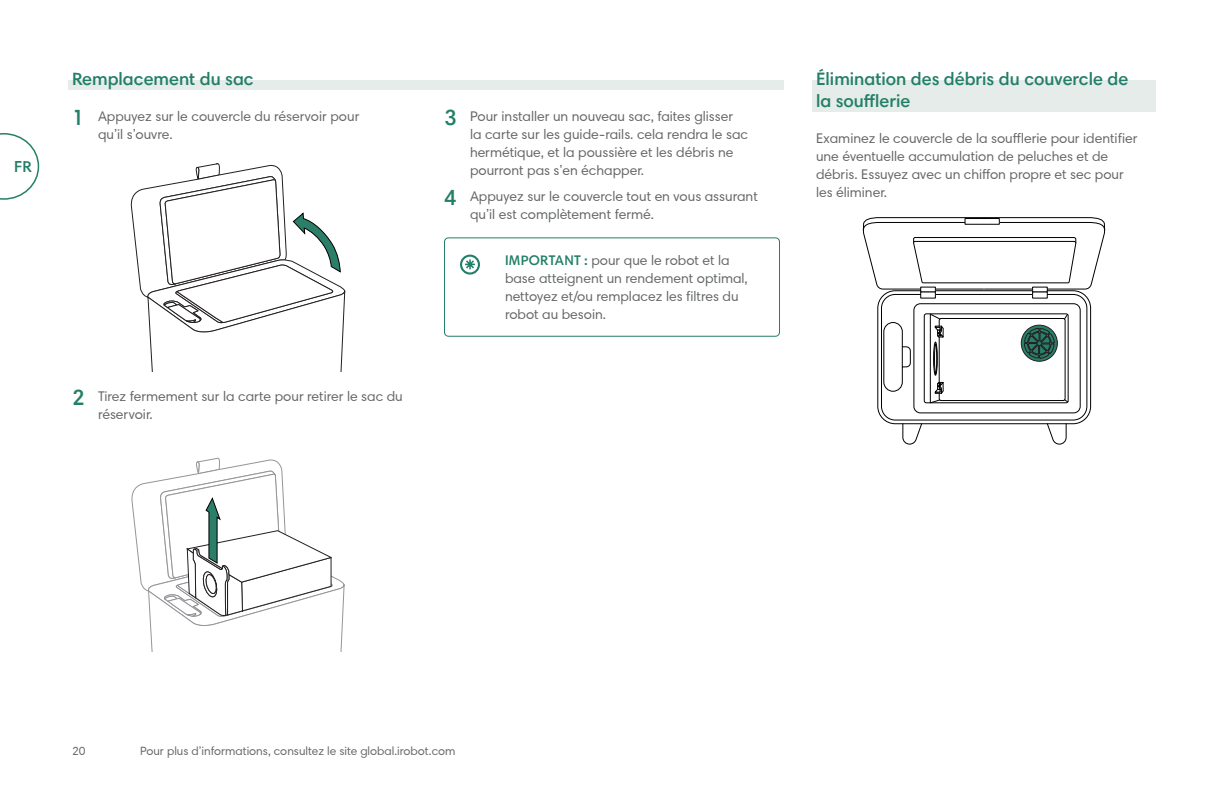
<style>
.page{position:relative;width:1224px;height:792px;background:#fff}
.page>*{position:absolute;margin:0;border:0;box-sizing:border-box;transform-origin:0 0}
.p_h7_CM{font:600 18px/22px "Harmonia Sans Pro Global";color:#237f67}
.p_h7_CM_span2{font:600 18px "Harmonia Sans Pro Global";color:#237f67}
.t1{font:600 16px "Harmonia Sans Pro Global";color:#237f67}
.p_body_s6{font:14px/18px "Harmonia Sans Pro Global";color:#646666}
.t2{font:12px "Harmonia Sans Pro Global";color:#646666}
.s1{font-weight:600;font-size:22px;color:#237f67}
.s2{font-weight:600;color:#237f67}
</style>
<div class="page">
<svg style="left:0;top:133px;width:39px;height:67px"></svg>
<div style="left:68px;top:80px;width:716px;height:10px;background:#e5ece9"></div>
<svg style="left:130px;top:163px;width:215px;height:208px"></svg>
<svg style="left:131px;top:457px;width:214px;height:194px"></svg>
<div style="left:444px;top:237px;width:336px;height:100px;border:1px solid #237f67;border-radius:4px"></div>
<svg style="left:460px;top:255px;width:20px;height:20px"></svg>
<div style="left:812px;top:80px;width:344px;height:32px;background:#e5ece9"></div>
<svg style="left:1021px;top:325px;width:36px;height:36px"></svg>
<div style="left:1021px;top:325px;width:37px;height:37px;border:1px solid #231f20;border-radius:50%"></div>
<div style="left:878px;top:290px;width:213px;height:134px;border:1px solid #010101;border-radius:17px"></div>
<div style="left:881px;top:294px;width:206px;height:126px;border:1px solid #010101;border-radius:14px"></div>
<div style="left:914px;top:303px;width:166px;height:110px;border:1px solid #010101;border-radius:7px"></div>
<div style="left:924px;top:314px;width:144px;height:89px;border:1px solid #010101;border-radius:2px"></div>
<svg style="left:883px;top:322px;width:28px;height:70px"></svg>
<svg style="left:902px;top:423px;width:20px;height:22px"></svg>
<svg style="left:1047px;top:423px;width:20px;height:22px"></svg>
<div style="left:1033px;top:292px;width:14px;height:6px;background:#fff"></div>
<div style="left:1032px;top:292px;width:16px;height:6px;border:1px solid #010101"></div>
<div style="left:1032px;top:287px;width:16px;height:5px;border:1px solid #010101"></div>
<div style="left:921px;top:292px;width:14px;height:6px;background:#fff"></div>
<div style="left:920px;top:292px;width:16px;height:6px;border:1px solid #010101"></div>
<div style="left:920px;top:287px;width:16px;height:5px;border:1px solid #010101"></div>
<svg style="left:862px;top:217px;width:244px;height:73px"></svg>
<div style="left:939px;top:318px;width:126px;height:83px;border:1px solid #010101;border-radius:2px"></div>
<svg style="left:1064px;top:314px;width:4px;height:6px"></svg>
<svg style="left:1064px;top:399px;width:5px;height:4px"></svg>
<svg style="left:930px;top:313px;width:14px;height:91px"></svg>
<svg style="left:1024px;top:328px;width:31px;height:31px"></svg>
<p class="t1" style="left:14px;top:157px;width:19px">FR</p>
<p class="p_h7_CM_span2" style="left:72px;top:68px;width:183px">Remplacement du sac</p>
<p class="p_body_s6" style="left:98px;top:107px;width:263px;text-indent:-26px"><span class="s1">1</span> Appuyez sur le couvercle du réservoir pour qu’il s’ouvre.</p>
<p class="p_body_s6" style="left:98px;top:387px;width:306px;text-indent:-26px"><span class="s1">2</span> Tirez fermement sur la carte pour retirer le sac du réservoir.</p>
<p class="p_body_s6" style="left:470px;top:107px;width:280px;text-indent:-26px"><span class="s1">3</span> Pour installer un nouveau sac, faites glisser la carte sur les guide-rails. cela rendra le sac hermétique, et la poussière et les débris ne pourront pas s’en échapper.</p>
<p class="p_body_s6" style="left:470px;top:187px;width:289px;text-indent:-26px"><span class="s1">4</span> Appuyez sur le couvercle tout en vous assurant qu’il est complètement fermé.</p>
<p class="p_body_s6" style="left:505px;top:251px;width:244px"><span class="s2">IMPORTANT :</span> pour que le robot et la base atteignent un rendement optimal, nettoyez et/ou remplacez les filtres du robot au besoin.</p>
<p class="p_h7_CM" style="left:816px;top:68px;width:314px">Élimination des débris du couvercle de la soufflerie</p>
<p class="p_body_s6" style="left:816px;top:129px;width:323px">Examinez le couvercle de la soufflerie pour identifier une éventuelle accumulation de peluches et de débris. Essuyez avec un chiffon propre et sec pour les éliminer.</p>
<p class="t2" style="left:72px;top:743px;width:15px">20</p>
<p class="t2" style="left:140px;top:743px;width:317px">Pour plus d’informations, consultez le site global.irobot.com</p>
</div>
